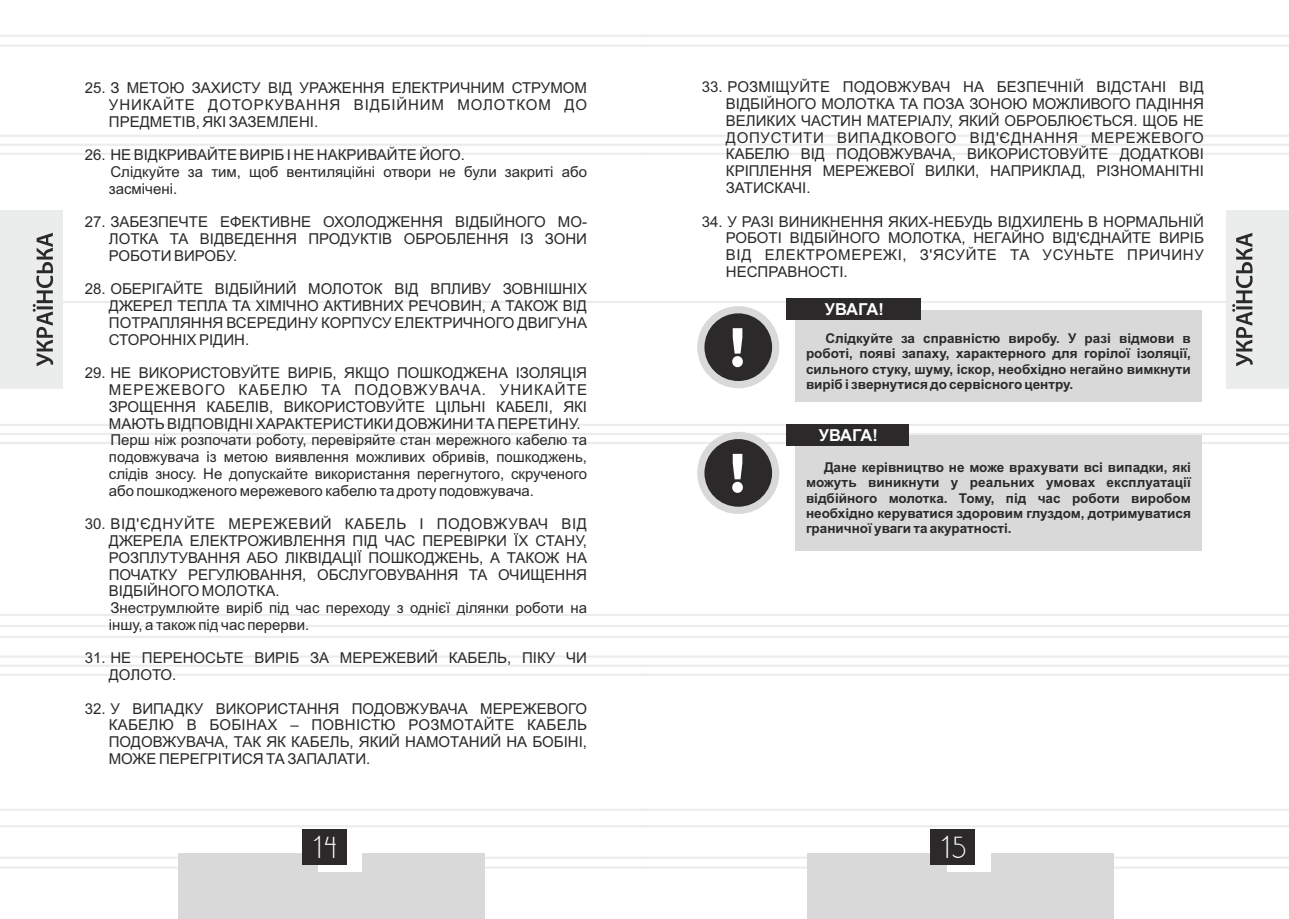
<style>
.page{position:relative;width:1289px;height:919px;background:#fff}
.page>*{position:absolute;margin:0;border:0;box-sizing:border-box;transform-origin:0 0}
.t1{font:26.25px "DS Standart Cyr";color:#fff}
.t2{font:700 16.5px "Arial";letter-spacing:-.025em;color:#fff}
.t3{font:15px/16.8px "Arial";color:#2b2929;text-align:justify}
.t4{font:700 13.5px/15.1px "Arial";color:#2b2929;text-align:justify}
</style>
<div class="page">
<hr style="left:644px;top:135px;width:644px;height:2px;background:#ebeded">
<hr style="left:644px;top:153px;width:644px;height:2px;background:#ebeded">
<hr style="left:644px;top:424px;width:644px;height:2px;background:#ebeded">
<hr style="left:644px;top:442px;width:644px;height:2px;background:#ebeded">
<hr style="left:644px;top:614px;width:644px;height:2px;background:#ebeded">
<hr style="left:644px;top:635px;width:644px;height:3px;background:#ebeded">
<hr style="left:644px;top:655px;width:644px;height:2px;background:#ebeded">
<hr style="left:644px;top:673px;width:644px;height:2px;background:#ebeded">
<hr style="left:644px;top:856px;width:644px;height:2px;background:#ebeded">
<hr style="left:644px;top:866px;width:644px;height:2px;background:#ebeded">
<hr style="left:644px;top:35px;width:644px;height:2px;background:#ebeded">
<hr style="left:644px;top:45px;width:644px;height:2px;background:#ebeded">
<hr style="left:644px;top:808px;width:644px;height:2px;background:#ebeded">
<hr style="left:644px;top:825px;width:644px;height:2px;background:#ebeded">
<hr style="left:644px;top:301px;width:644px;height:2px;background:#ebeded">
<hr style="left:0;top:135px;width:644px;height:2px;background:#ebeded">
<hr style="left:0;top:144px;width:1288px;height:2px;background:#ebeded">
<hr style="left:0;top:153px;width:644px;height:2px;background:#ebeded">
<hr style="left:0;top:424px;width:644px;height:2px;background:#ebeded">
<svg style="left:0;top:432px;width:1288px;height:4px"></svg>
<hr style="left:0;top:442px;width:644px;height:2px;background:#ebeded">
<hr style="left:0;top:614px;width:644px;height:2px;background:#ebeded">
<hr style="left:0;top:625px;width:1288px;height:2px;background:#ebeded">
<hr style="left:0;top:635px;width:644px;height:3px;background:#ebeded">
<hr style="left:0;top:655px;width:644px;height:2px;background:#ebeded">
<hr style="left:0;top:664px;width:1288px;height:3px;background:#f0f2f2">
<hr style="left:0;top:673px;width:644px;height:2px;background:#ebeded">
<hr style="left:0;top:856px;width:644px;height:2px;background:#ebeded">
<hr style="left:0;top:866px;width:644px;height:2px;background:#ebeded">
<hr style="left:0;top:35px;width:644px;height:2px;background:#ebeded">
<hr style="left:0;top:45px;width:644px;height:2px;background:#ebeded">
<hr style="left:0;top:808px;width:644px;height:2px;background:#ebeded">
<hr style="left:0;top:825px;width:644px;height:2px;background:#ebeded">
<hr style="left:0;top:301px;width:644px;height:2px;background:#ebeded">
<div style="left:178px;top:853px;width:307px;height:65px;background:#d9d9d9"></div>
<div style="left:318px;top:832px;width:44px;height:39px;background:#fff"></div>
<div style="left:301px;top:829px;width:45px;height:36px;background:#2b2929"></div>
<div style="left:0;top:210px;width:62px;height:179px;background:#ebeded"></div>
<svg style="left:33px;top:233px;width:20px;height:133px"></svg>
<div style="left:807px;top:853px;width:306px;height:65px;background:#d9d9d9"></div>
<div style="left:946px;top:832px;width:44px;height:39px;background:#fff"></div>
<div style="left:930px;top:829px;width:45px;height:36px;background:#2b2929"></div>
<div style="left:1226px;top:210px;width:62px;height:179px;background:#ebeded"></div>
<svg style="left:1232px;top:233px;width:20px;height:133px"></svg>
<div style="left:697px;top:306px;width:82px;height:82px;border:14px solid #d9d9d9;border-radius:50%"></div>
<div style="left:704px;top:313px;width:68px;height:68px;background:#2b2929;border-radius:50%"></div>
<svg style="left:732px;top:328px;width:11px;height:39px"></svg>
<div style="left:794px;top:310px;width:407px;height:91px;background:#d9d9d9"></div>
<div style="left:786px;top:298px;width:134px;height:22px;background:#2b2929"></div>
<div style="left:697px;top:432px;width:82px;height:82px;border:14px solid #d9d9d9;border-radius:50%"></div>
<div style="left:704px;top:439px;width:68px;height:67px;background:#2b2929;border-radius:50%"></div>
<svg style="left:732px;top:454px;width:11px;height:39px"></svg>
<div style="left:794px;top:435px;width:407px;height:116px;background:#d9d9d9"></div>
<div style="left:786px;top:424px;width:122px;height:22px;background:#2b2929"></div>
<p class="t3" style="left:109px;top:81px;width:479px;text-indent:-24px">25. З МЕТОЮ ЗАХИСТУ ВІД УРАЖЕННЯ ЕЛЕКТРИЧНИМ СТРУМОМ УНИКАЙТЕ ДОТОРКУВАННЯ ВІДБІЙНИМ МОЛОТКОМ ДО ПРЕДМЕТІВ, ЯКІ ЗАЗЕМЛЕНІ.</p>
<p class="t3" style="left:109px;top:148px;width:479px;text-align:left;text-indent:-24px">26. НЕ ВІДКРИВАЙТЕ ВИРІБ І НЕ НАКРИВАЙТЕ ЙОГО.<br>Слідкуйте за тим, щоб вентиляційні отвори не були закриті або засмічені.</p>
<p class="t3" style="left:109px;top:215px;width:479px;text-indent:-24px">27. ЗАБЕЗПЕЧТЕ ЕФЕКТИВНЕ ОХОЛОДЖЕННЯ ВІДБІЙНОГО МО-ЛОТКА ТА ВІДВЕДЕННЯ ПРОДУКТІВ ОБРОБЛЕННЯ ІЗ ЗОНИ РОБОТИ ВИРОБУ.</p>
<p class="t3" style="left:109px;top:282px;width:479px;text-indent:-24px">28. ОБЕРІГАЙТЕ ВІДБІЙНИЙ МОЛОТОК ВІД ВПЛИВУ ЗОВНІШНІХ ДЖЕРЕЛ ТЕПЛА ТА ХІМІЧНО АКТИВНИХ РЕЧОВИН, А ТАКОЖ ВІД ПОТРАПЛЯННЯ ВСЕРЕДИНУ КОРПУСУ ЕЛЕКТРИЧНОГО ДВИГУНА СТОРОННІХ РІДИН.</p>
<p class="t3" style="left:109px;top:366px;width:479px;text-align:left;text-indent:-24px">29. НЕ ВИКОРИСТОВУЙТЕ ВИРІБ, ЯКЩО ПОШКОДЖЕНА ІЗОЛЯЦІЯ МЕРЕЖЕВОГО КАБЕЛЮ ТА ПОДОВЖУВАЧА. УНИКАЙТЕ ЗРОЩЕННЯ КАБЕЛІВ, ВИКОРИСТОВУЙТЕ ЦІЛЬНІ КАБЕЛІ, ЯКІ МАЮТЬ ВІДПОВІДНІ ХАРАКТЕРИСТИКИ ДОВЖИНИ ТА ПЕРЕТИНУ.<br>Перш ніж розпочати роботу, перевіряйте стан мережного кабелю та подовжувача із метою виявлення можливих обривів, пошкоджень, слідів зносу. Не допускайте використання перегнутого, скрученого або пошкодженого мережевого кабелю та дроту подовжувача.</p>
<p class="t3" style="left:109px;top:517px;width:479px;text-align:left;text-indent:-24px">30. ВІД'ЄДНУЙТЕ МЕРЕЖЕВИЙ КАБЕЛЬ І ПОДОВЖУВАЧ ВІД ДЖЕРЕЛА ЕЛЕКТРОЖИВЛЕННЯ ПІД ЧАС ПЕРЕВІРКИ ЇХ СТАНУ, РОЗПЛУТУВАННЯ АБО ЛІКВІДАЦІЇ ПОШКОДЖЕНЬ, А ТАКОЖ НА ПОЧАТКУ РЕГУЛЮВАННЯ, ОБСЛУГОВУВАННЯ ТА ОЧИЩЕННЯ ВІДБІЙНОГО МОЛОТКА.<br>Знеструмлюйте виріб під час переходу з однієї ділянки роботи на іншу, а також під час перерви.</p>
<p class="t3" style="left:109px;top:651px;width:479px;text-indent:-24px">31. НЕ ПЕРЕНОСЬТЕ ВИРІБ ЗА МЕРЕЖЕВИЙ КАБЕЛЬ, ПІКУ ЧИ<br>ДОЛОТО.</p>
<p class="t3" style="left:109px;top:701px;width:479px;text-indent:-24px">32. У ВИПАДКУ ВИКОРИСТАННЯ ПОДОВЖУВАЧА МЕРЕЖЕВОГО КАБЕЛЮ В БОБІНАХ – ПОВНІСТЮ РОЗМОТАЙТЕ КАБЕЛЬ ПОДОВЖУВАЧА, ТАК ЯК КАБЕЛЬ, ЯКИЙ НАМОТАНИЙ НА БОБІНІ, МОЖЕ ПЕРЕГРІТИСЯ ТА ЗАПАЛАТИ.</p>
<p class="t3" style="left:726px;top:80px;width:479px;text-indent:-24px">33. РОЗМІЩУЙТЕ ПОДОВЖУВАЧ НА БЕЗПЕЧНІЙ ВІДСТАНІ ВІД ВІДБІЙНОГО МОЛОТКА ТА ПОЗА ЗОНОЮ МОЖЛИВОГО ПАДІННЯ ВЕЛИКИХ ЧАСТИН МАТЕРІАЛУ, ЯКИЙ ОБРОБЛЮЄТЬСЯ. ЩОБ НЕ ДОПУСТИТИ ВИПАДКОВОГО ВІД'ЄДНАННЯ МЕРЕЖЕВОГО КАБЕЛЮ ВІД ПОДОВЖУВАЧА, ВИКОРИСТОВУЙТЕ ДОДАТКОВІ КРІПЛЕННЯ МЕРЕЖЕВОЇ ВИЛКИ, НАПРИКЛАД, РІЗНОМАНІТНІ ЗАТИСКАЧІ.</p>
<p class="t3" style="left:726px;top:214px;width:479px;text-indent:-24px">34. У РАЗІ ВИНИКНЕННЯ ЯКИХ-НЕБУДЬ ВІДХИЛЕНЬ В НОРМАЛЬНІЙ РОБОТІ ВІДБІЙНОГО МОЛОТКА, НЕГАЙНО ВІД'ЄДНАЙТЕ ВИРІБ ВІД ЕЛЕКТРОМЕРЕЖІ, З'ЯСУЙТЕ ТА УСУНЬТЕ ПРИЧИНУ НЕСПРАВНОСТІ.</p>
<p class="t2" style="left:824px;top:303px;width:60px">УВАГА!</p>
<p class="t4" style="left:806px;top:332px;width:386px;text-indent:20px">Слідкуйте за справністю виробу. У разі відмови в роботі, появі запаху, характерного для горілої ізоляції, сильного стуку, шуму, іскор, необхідно негайно вимкнути виріб і звернутися до сервісного центру.</p>
<p class="t2" style="left:818px;top:429px;width:60px">УВАГА!</p>
<p class="t4" style="left:806px;top:461px;width:386px;text-indent:18px">Дане керівництво не може врахувати всі випадки, які можуть виникнути у реальних умовах експлуатації відбійного молотка. Тому, під час роботи виробом необхідно керуватися здоровим глуздом, дотримуватися граничної уваги та акуратності.</p>
<h1 class="t1" style="left:313px;top:836px;width:25px">14</h1>
<h1 class="t1" style="left:941px;top:836px;width:26px">15</h1>
</div>
